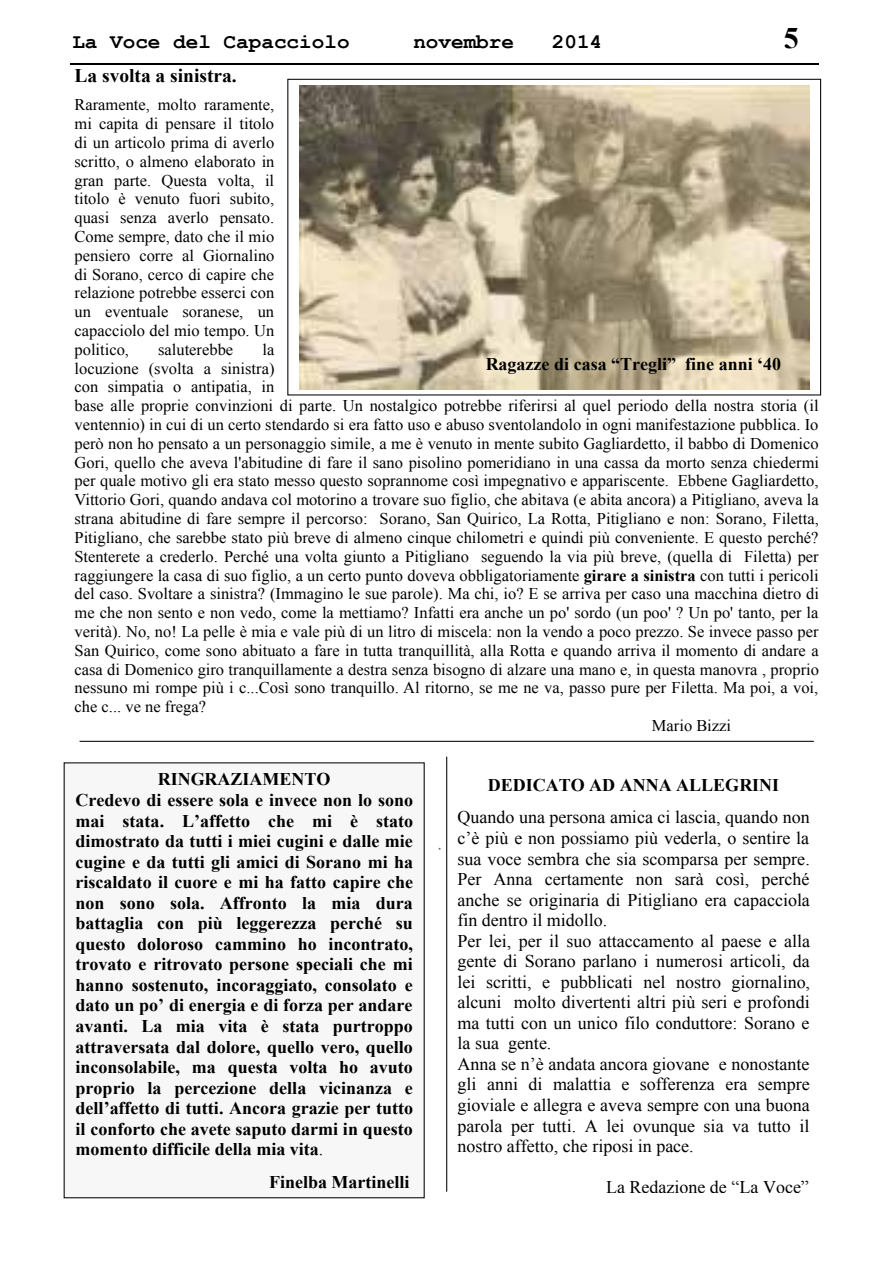
<style>
.page{position:relative;width:893px;height:1263px;background:#fff}
.page>*{position:absolute;margin:0;border:0;box-sizing:border-box;transform-origin:0 0}
.t1{font:700 29.7px "Times New Roman";color:#000}
.t2{font:700 20.85px "Courier New";color:#000}
.t3{font:700 19.35px "Times New Roman";color:#000}
.t4{font:700 17.85px/20.5px "Times New Roman";color:#000}
.t5{font:17.85px/20.5px "Times New Roman";color:#000}
.t6{font:16.35px/18.8px "Times New Roman";color:#000;text-align:justify}
.t7{font:14.85px "Comic Sans MS";color:#656565}
.s1{font-weight:700}
.s2{font-weight:400}
</style>
<div class="page">
<hr style="left:70px;top:63px;width:749px;height:1px;background:#000">
<div style="left:287px;top:79px;width:534px;height:316px;border:1px solid #111211"></div>
<img style="left:299px;top:85px;width:510px;height:304px">
<div style="left:64px;top:763px;width:360px;height:435px;background:#f7f7f7"></div>
<div style="left:64px;top:762px;width:361px;height:436px;border:1px solid #111211"></div>
<hr style="left:80px;top:741px;width:733px;height:1px;background:#111211">
<hr style="left:446px;top:757px;width:1px;height:434px;background:#111211">
<p class="t2" style="left:72px;top:28px;width:279px">La Voce del Capacciolo</p>
<p class="t2" style="left:413px;top:28px;width:102px">novembre</p>
<p class="t2" style="left:552px;top:28px;width:52px">2014</p>
<h1 class="t1" style="left:784px;top:17px;width:16px">5</h1>
<p class="t3" style="left:75px;top:62px;width:164px">La svolta a sinistra.</p>
<p class="t6" style="left:75px;top:95px;width:202px">Raramente, molto raramente, mi capita di pensare il titolo di un articolo prima di averlo scritto, o almeno elaborato in gran parte. Questa volta, il titolo è venuto fuori subito, quasi senza averlo pensato.<br>Come sempre, dato che il mio pensiero corre al Giornalino di Sorano, cerco di capire che relazione potrebbe esserci con un eventuale soranese, un capacciolo del mio tempo. Un politico,</p>
<p class="t6" style="left:158px;top:340px;width:77px">saluterebbe</p>
<p class="t6" style="left:262px;top:340px;width:13px">la</p>
<p class="t6" style="left:75px;top:358px;width:201px">locuzione (svolta a sinistra)</p>
<p class="t6" style="left:75px;top:377px;width:201px">con simpatia o antipatia, in</p>
<p class="t6" style="left:75px;top:396px;width:746px">base alle proprie convinzioni di parte. Un nostalgico potrebbe riferirsi al quel periodo della nostra storia (il</p>
<p class="t6" style="left:75px;top:415px;width:745px">ventennio) in cui di un certo stendardo si era fatto uso e abuso sventolandolo in ogni manifestazione pubblica. Io</p>
<p class="t6" style="left:75px;top:434px;width:746px">però non ho pensato a un personaggio simile, a me è venuto in mente subito Gagliardetto, il babbo di Domenico</p>
<p class="t6" style="left:75px;top:452px;width:746px">Gori, quello che aveva l'abitudine di fare il sano pisolino pomeridiano in una cassa da morto senza chiedermi</p>
<p class="t6" style="left:75px;top:471px;width:745px">per quale motivo gli era stato messo questo soprannome così impegnativo e appariscente. Ebbene Gagliardetto,</p>
<p class="t6" style="left:75px;top:490px;width:746px">Vittorio Gori, quando andava col motorino a trovare suo figlio, che abitava (e abita ancora) a Pitigliano, aveva la</p>
<p class="t6" style="left:75px;top:509px;width:746px">strana abitudine di fare sempre il percorso: Sorano, San Quirico, La Rotta, Pitigliano e non: Sorano, Filetta,</p>
<p class="t6" style="left:75px;top:528px;width:746px">Pitigliano, che sarebbe stato più breve di almeno cinque chilometri e quindi più conveniente. E questo perché?</p>
<p class="t6" style="left:75px;top:547px;width:746px">Stenterete a crederlo. Perché una volta giunto a Pitigliano seguendo la via più breve, (quella di Filetta) per</p>
<p class="t6" style="left:75px;top:565px;width:746px">raggiungere la casa di suo figlio, a un certo punto doveva obbligatoriamente <span class="s1">girare a sinistra</span> con tutti i pericoli</p>
<p class="t6" style="left:75px;top:584px;width:746px">del caso. Svoltare a sinistra? (Immagino le sue parole). Ma chi, io? E se arriva per caso una macchina dietro di</p>
<p class="t6" style="left:75px;top:603px;width:745px">me che non sento e non vedo, come la mettiamo? Infatti era anche un po' sordo (un poo' ? Un po' tanto, per la</p>
<p class="t6" style="left:75px;top:622px;width:745px">verità). No, no! La pelle è mia e vale più di un litro di miscela: non la vendo a poco prezzo. Se invece passo per</p>
<p class="t6" style="left:75px;top:641px;width:746px">San Quirico, come sono abituato a fare in tutta tranquillità, alla Rotta e quando arriva il momento di andare a</p>
<p class="t6" style="left:75px;top:659px;width:746px">casa di Domenico giro tranquillamente a destra senza bisogno di alzare una mano e, in questa manovra , proprio</p>
<p class="t6" style="left:75px;top:678px;width:745px">nessuno mi rompe più i c...Così sono tranquillo. Al ritorno, se me ne va, passo pure per Filetta. Ma poi, a voi,</p>
<p class="t6" style="left:75px;top:697px;width:133px">che c... ve ne frega?</p>
<p class="t6" style="left:652px;top:716px;width:81px">Mario Bizzi</p>
<p class="t4" style="left:486px;top:354px;width:297px">Ragazze di casa “Tregli” fine anni ‘40</p>
<p class="t4" style="left:76px;top:769px;width:339px;text-indent:82px">RINGRAZIAMENTO<br>Credevo di essere sola e invece non lo sono mai stata. L’affetto che mi è stato dimostrato da tutti i miei cugini e dalle mie cugine e da tutti gli amici di Sorano mi ha riscaldato il cuore e mi ha fatto capire che non sono sola. Affronto la mia dura battaglia con più leggerezza perché su questo doloroso cammino ho incontrato, trovato e ritrovato persone speciali che mi hanno sostenuto, incoraggiato, consolato e dato un po’ di energia e di forza per andare avanti. La mia vita è stata purtroppo attraversata dal dolore, quello vero, quello inconsolabile, ma questa volta ho avuto proprio la percezione della vicinanza e dell’affetto di tutti. Ancora grazie per tutto il conforto che avete saputo darmi in questo momento difficile della mia vita<span class="s2">.</span></p>
<p class="t4" style="left:269px;top:1171px;width:142px">Finelba Martinelli</p>
<p class="t7" style="left:438px;top:832px;width:5px">.</p>
<p class="t4" style="left:488px;top:774px;width:293px">DEDICATO AD ANNA ALLEGRINI</p>
<p class="t5" style="left:457px;top:807px;width:354px">Quando una persona amica ci lascia, quando non c’è più e non possiamo più vederla, o sentire la sua voce sembra che sia scomparsa per sempre.<br>Per Anna certamente non sarà così, perché anche se originaria di Pitigliano era capacciola fin dentro il midollo.<br>Per lei, per il suo attaccamento al paese e alla gente di Sorano parlano i numerosi articoli, da lei scritti, e pubblicati nel nostro giornalino, alcuni molto divertenti altri più seri e profondi ma tutti con un unico filo conduttore: Sorano e la sua gente.<br>Anna se n’è andata ancora giovane e nonostante gli anni di malattia e sofferenza era sempre gioviale e allegra e aveva sempre con una buona parola per tutti. A lei ovunque sia va tutto il nostro affetto, che riposi in pace.</p>
<p class="t5" style="left:606px;top:1177px;width:204px">La Redazione de “La Voce”</p>
</div>
